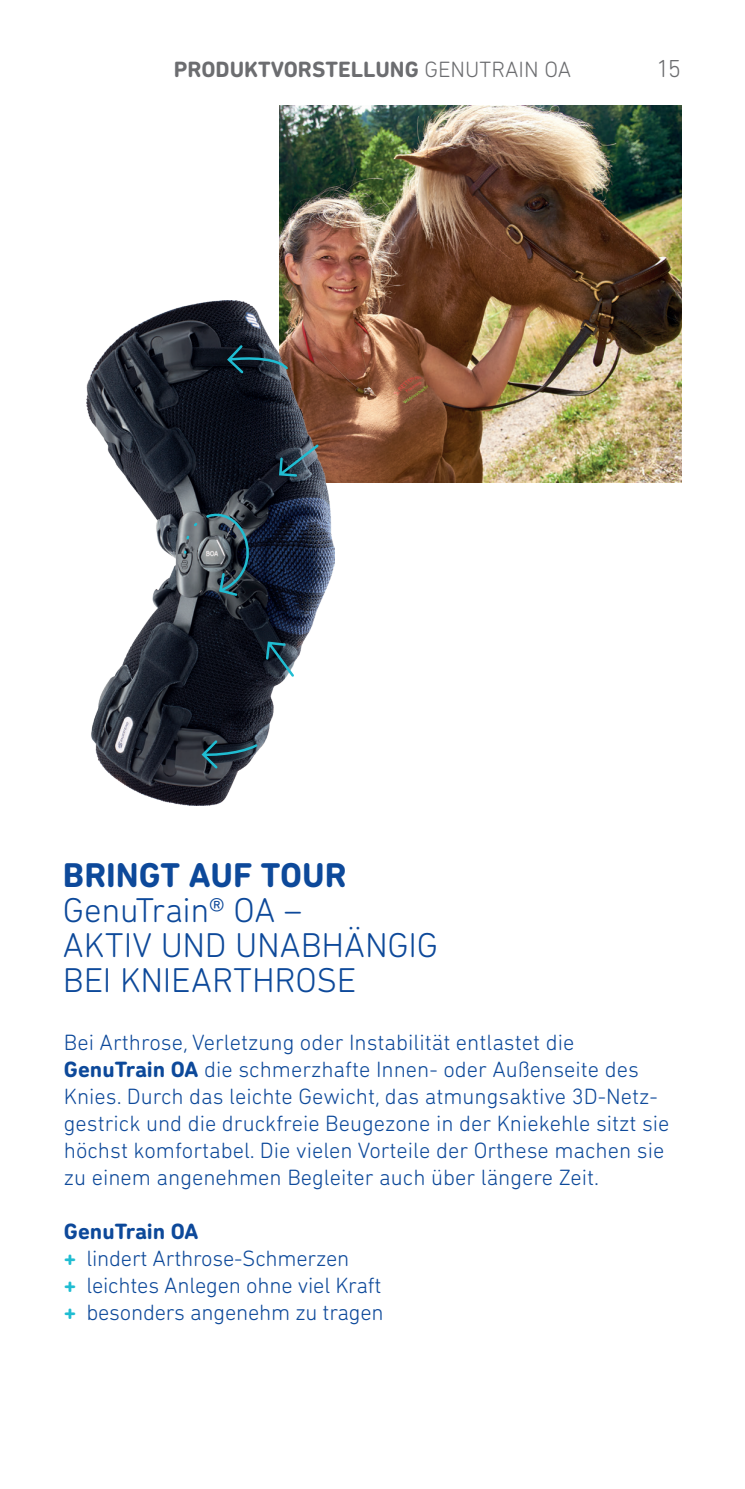
<style>
.page{position:relative;width:745px;height:1489px;background:#fff}
.page>*{position:absolute;margin:0;border:0;box-sizing:border-box;transform-origin:0 0}
.t1{font:300 35px/35px "DIN Next Rounded LT Pro";letter-spacing:-.01em;color:#0d499a}
.t2{font:700 35px "DIN Next Rounded LT Pro";color:#0d499a}
.t3{font:300 25px "DIN Next Rounded LT Pro";color:#6c6d70}
.t4{font:300 22.5px/27px "DIN Next Rounded LT Pro";color:#0d499a}
.t5{font:700 22.5px "DIN Next Rounded LT Pro";color:#6c6d70}
.s1{font-weight:300}
.s2{font-weight:700}
.s3{font-weight:700;color:#20bdd2}
</style>
<div class="page">
<img style="left:279px;top:105px;width:401px;height:377px">
<img style="left:87px;top:300px;width:248px;height:505px">
<svg style="left:182px;top:512px;width:68px;height:85px;background:#4f5e66"></svg>
<svg style="left:225px;top:343px;width:65px;height:32px;background:#32444c"></svg>
<svg style="left:277px;top:442px;width:43px;height:36px;background:#3c5461"></svg>
<svg style="left:264px;top:640px;width:32px;height:39px"></svg>
<svg style="left:200px;top:738px;width:59px;height:32px;background:#3b515c"></svg>
<p class="t5" style="left:174px;top:56px;width:398px">PRODUKTVORSTELLUNG <span class="s1">GENUTRAIN OA</span></p>
<p class="t3" style="left:656px;top:54px;width:26px">15</p>
<h1 class="t2" style="left:63px;top:854px;width:285px">BRINGT AUF TOUR</h1>
<h1 class="t1" style="left:63px;top:892px;width:376px">GenuTrain® OA –<br>AKTIV UND UNABHÄNGIG<br>BEI KNIEARTHROSE</h1>
<p class="t4" style="left:64px;top:1028px;width:606px">Bei Arthrose, Verletzung oder Instabilität entlastet die <span class="s2">GenuTrain OA</span> die schmerzhafte Innen- oder Außenseite des Knies. Durch das leichte Gewicht, das atmungsaktive 3D-Netz&shy;gestrick und die druckfreie Beugezone in der Kniekehle sitzt sie höchst komfortabel. Die vielen Vorteile der Orthese machen sie zu einem angenehmen Begleiter auch über längere Zeit.</p>
<p class="t4" style="left:64px;top:1217px;width:321px"><span class="s2">GenuTrain OA<br></span><span class="s3">+</span> lindert Arthrose-Schmerzen<br><span class="s3">+</span> leichtes Anlegen ohne viel Kraft <span class="s3">+</span> besonders angenehm zu tragen</p>
</div>
